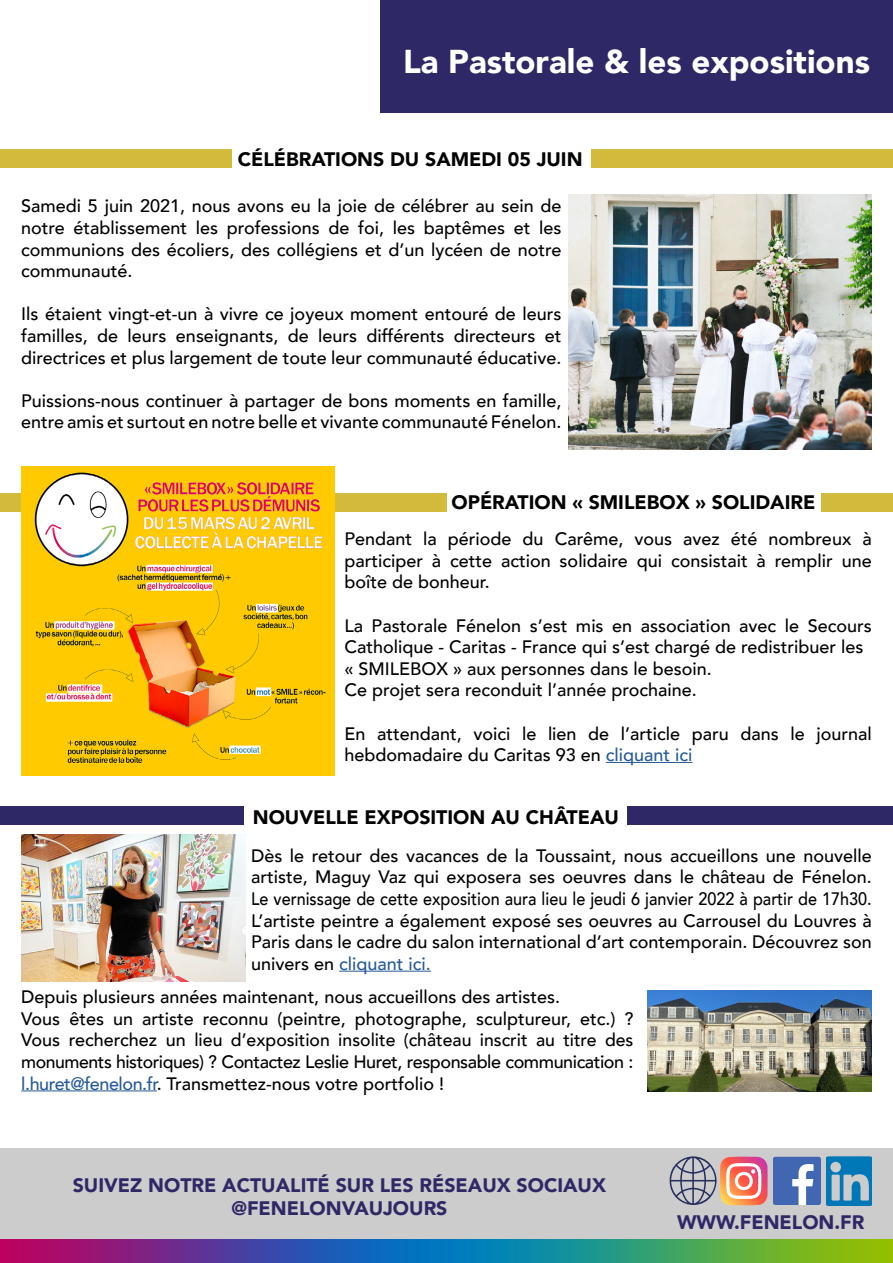
<style>
.page{position:relative;width:893px;height:1263px;background:#fff}
.page>*{position:absolute;margin:0;border:0;box-sizing:border-box;transform-origin:0 0}
.t1{font:900 33px "Avenir";color:#fff}
.t2{font:900 19.5px "Avenir";color:#020203}
.t3{font:900 19.5px/23.4px "Avenir";color:#2e2866;text-align:center}
.t4{font:500 18px/21.6px "Avenir";color:#020203;text-align:justify}
.s1{color:#275b9b}
</style>
<div class="page">
<div style="left:0;top:1148px;width:893px;height:114px;background:#ccc"></div>
<div style="left:0;top:493px;width:446px;height:18px;background:#d2ba3d"></div>
<div style="left:380px;top:0;width:513px;height:112px;background:#2e2866"></div>
<hr style="left:606px;top:762px;width:86px;height:1px;background:#275b9b">
<div style="left:821px;top:493px;width:72px;height:18px;background:#d2ba3d"></div>
<div style="left:0;top:149px;width:231px;height:19px;background:#d2ba3d"></div>
<div style="left:592px;top:149px;width:301px;height:19px;background:#d2ba3d"></div>
<img style="left:568px;top:194px;width:304px;height:255px">
<img style="left:0;top:1240px;width:893px;height:22px">
<div style="left:0;top:806px;width:243px;height:19px;background:#2e2866"></div>
<div style="left:627px;top:806px;width:266px;height:19px;background:#2e2866"></div>
<hr style="left:339px;top:971px;width:92px;height:1px;background:#275b9b">
<img style="left:21px;top:834px;width:224px;height:148px">
<img style="left:21px;top:467px;width:313px;height:308px">
<img style="left:648px;top:990px;width:224px;height:102px">
<hr style="left:21px;top:1090px;width:136px;height:1px;background:#275b9b">
<div style="left:773px;top:1157px;width:48px;height:48px;background:#4267b2;border-radius:3px"></div>
<svg style="left:792px;top:1164px;width:21px;height:41px"></svg>
<svg style="left:670px;top:1156px;width:97px;height:49px"></svg>
<svg style="left:827px;top:1157px;width:45px;height:48px"></svg>
<h1 class="t1" style="left:403px;top:33px;width:468px">La Pastorale &amp; les expositions</h1>
<p class="t2" style="left:198px;top:143px;width:386px">LES CÉLÉBRATIONS DU SAMEDI 05 JUIN</p>
<p class="t4" style="left:21px;top:194px;width:542px">Samedi 5 juin 2021, nous avons eu la joie de célébrer au sein de notre établissement les professions de foi, les baptêmes et les communions des écoliers, des collégiens et d’un lycéen de notre communauté.</p>
<p class="t4" style="left:21px;top:302px;width:542px">Ils étaient vingt-et-un à vivre ce joyeux moment entouré de leurs familles, de leurs enseignants, de leurs différents directeurs et directrices et plus largement de toute leur communauté éducative.</p>
<p class="t4" style="left:21px;top:389px;width:542px">Puissions-nous continuer à partager de bons moments en famille, entre amis et surtout en notre belle et vivante communauté Fénelon.</p>
<p class="t2" style="left:451px;top:486px;width:365px">OPÉRATION « SMILEBOX » SOLIDAIRE</p>
<p class="t4" style="left:344px;top:527px;width:529px">Pendant la période du Carême, vous avez été nombreux à participer à cette action solidaire qui consistait à remplir une boîte de bonheur.</p>
<p class="t4" style="left:344px;top:613px;width:529px;text-align:left">La Pastorale Fénelon s’est mis en association avec le Secours Catholique - Caritas - France qui s’est chargé de redistribuer les « SMILEBOX » aux personnes dans le besoin.<br>Ce projet sera reconduit l’année prochaine.</p>
<p class="t4" style="left:344px;top:721px;width:529px">En attendant, voici le lien de l’article paru dans le journal hebdomadaire du Caritas 93 en <span class="s1">cliquant ici</span></p>
<p class="t2" style="left:253px;top:800px;width:368px">NOUVELLE EXPOSITION AU CHÂTEAU</p>
<p class="t4" style="left:251px;top:844px;width:622px">Dès le retour des vacances de la Toussaint, nous accueillons une nouvelle artiste, Maguy Vaz qui exposera ses oeuvres dans le château de Fénelon.<br>Le vernissage de cette exposition aura lieu le jeudi 6 janvier 2022 à partir de 17h30.<br>L’artiste peintre a également exposé ses oeuvres au Carrousel du Louvres à Paris dans le cadre du salon international d’art contemporain. Découvrez son univers en <span class="s1">cliquant ici.</span></p>
<p class="t4" style="left:21px;top:985px;width:614px;text-align:left">Depuis plusieurs années maintenant, nous accueillons des artistes.<br>Vous êtes un artiste reconnu (peintre, photographe, sculptureur, etc.) ?<br>Vous recherchez un lieu d’exposition insolite (château inscrit au titre des monuments historiques) ? Contactez Leslie Huret, responsable communication : <span class="s1">l.huret@fenelon.fr</span>. Transmettez-nous votre portfolio !</p>
<p class="t3" style="left:73px;top:1173px;width:535px">SUIVEZ NOTRE ACTUALITÉ SUR LES RÉSEAUX SOCIAUX @FENELONVAUJOURS</p>
<p class="t3" style="left:677px;top:1210px;width:189px">WWW.FENELON.FR</p>
</div>
